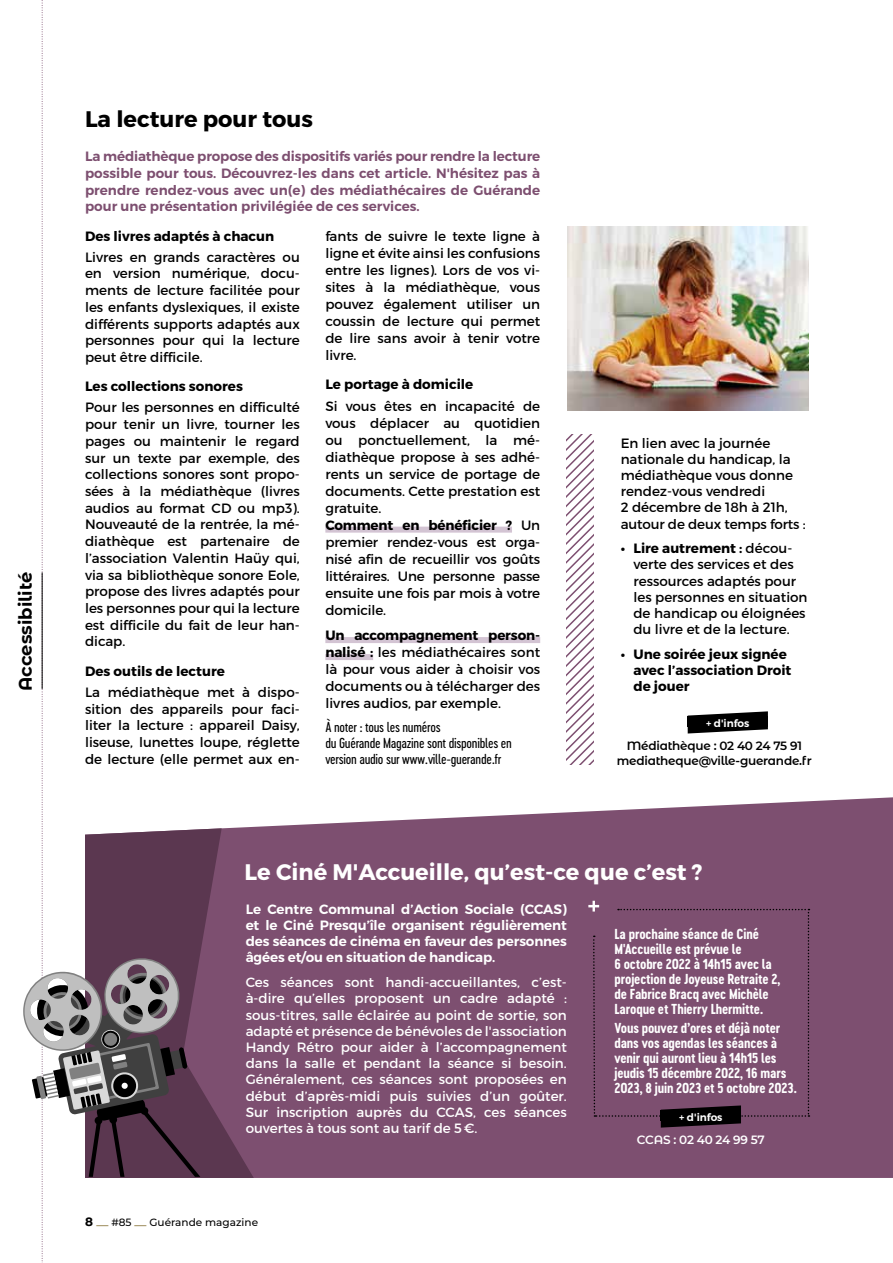
<style>
.page{position:relative;width:893px;height:1263px;background:#fff}
.page>*{position:absolute;margin:0;border:0;box-sizing:border-box;transform-origin:0 0}
.t1{font:700 22.5px "Montserrat";color:#fff}
.t2{font:700 22.5px "Montserrat";color:#000}
.t3{font:700 18px "Montserrat Alternates";color:#000}
.t4{font:13.5px/16.6px "Montserrat";color:#000;text-align:justify}
.t5{font:13.5px/16.2px "Montserrat";color:#fff;text-align:justify}
.t6{font:13.5px/15px "Cervo Neue Bold Neue";letter-spacing:-.01em;color:#fff}
.t7{font:600 13.5px/16.6px "Montserrat";color:#7d4f70;text-align:justify}
.t8{font:600 13.5px/16.2px "Montserrat";letter-spacing:-.01em;color:#fff;text-align:justify}
.t9{font:700 13.5px/16.2px "Montserrat";color:#000}
.t10{font:13.5px/15.8px "Cervo Neue Regular Neue";letter-spacing:-.02em;color:#000}
.t11{font:600 12px/14.4px "Montserrat Alternates";letter-spacing:-.02em;color:#000;text-align:center}
.t12{font:600 12px "Montserrat Alternates";letter-spacing:-.025em;color:#fff}
.t13{font:500 10.5px "Montserrat";color:#000}
.t14{font:600 10.5px "Montserrat";color:#fff}
.s1{font-weight:700}
.s2{font-family:"Montserrat Alternates";font-weight:700;font-size:12px}
.s3{font-family:"Montserrat Alternates";font-weight:700;font-size:12px;color:#a99a6f}
.s4{font-family:"Montserrat Alternates"}
</style>
<div class="page">
<div style="left:231px;top:797px;width:662px;height:381px;background:#7d4f70"></div>
<svg style="left:200px;top:828px;width:54px;height:350px;background:#764a69"></svg>
<div style="left:325px;top:527px;width:187px;height:6px;background:#d3c4d3"></div>
<div style="left:325px;top:637px;width:215px;height:6px;background:#d3c4d3"></div>
<div style="left:325px;top:654px;width:48px;height:6px;background:#d3c4d3"></div>
<svg style="left:567px;top:434px;width:27px;height:331px"></svg>
<svg style="left:688px;top:711px;width:80px;height:22px"></svg>
<div style="left:688px;top:717px;width:80px;height:10px;background:#000"></div>
<img style="left:567px;top:226px;width:241px;height:185px">
<svg style="left:23px;top:0;width:177px;height:1263px"></svg>
<div style="left:94px;top:1116px;width:9px;height:9px;background:#000;border-radius:3px"></div>
<div style="left:109px;top:1115px;width:8px;height:9px;background:#000;border-radius:3px"></div>
<div style="left:140px;top:1107px;width:9px;height:8px;background:#000;border-radius:3px"></div>
<div style="left:588px;top:901px;width:221px;height:226px;background:#7d4f70"></div>
<div style="left:661px;top:1111px;width:80px;height:10px;background:#000"></div>
<h2 class="t3" style="left:13px;top:691px;width:121px;rotate:-90deg">Accessibilité</h2>
<h1 class="t2" style="left:85px;top:105px;width:229px">La lecture pour tous</h1>
<p class="t7" style="left:85px;top:148px;width:457px">La médiathèque propose des dispositifs variés pour rendre la lecture possible pour tous. Découvrez-les dans cet article. N'hésitez pas à prendre rendez-vous avec un(e) des médiathécaires de Guérande pour une présentation privilégiée de ces services.</p>
<p class="t9" style="left:85px;top:228px;width:191px">Des livres adaptés à chacun</p>
<p class="t4" style="left:85px;top:248px;width:216px">Livres en grands caractères ou en version numérique, docu&shy;ments de lecture facilitée pour les enfants dyslexiques, il existe différents supports adaptés aux personnes pour qui la lecture peut être difficile.</p>
<p class="t9" style="left:85px;top:379px;width:159px">Les collections sonores</p>
<p class="t4" style="left:85px;top:399px;width:216px">Pour les personnes en difficulté pour tenir un livre, tourner les pages ou maintenir le regard sur un texte par exemple, des collections sonores sont propo&shy;sées à la médiathèque (livres audios au format CD ou mp3).<br>Nouveauté de la rentrée, la mé&shy;diathèque est partenaire de l’association Valentin Haüy qui, via sa bibliothèque sonore Eole, propose des livres adaptés pour les personnes pour qui la lecture est difficile du fait de leur han&shy;dicap.</p>
<p class="t9" style="left:85px;top:663px;width:141px">Des outils de lecture</p>
<p class="t4" style="left:85px;top:684px;width:216px">La médiathèque met à dispo&shy;sition des appareils pour faci&shy;liter la lecture : appareil Daisy, liseuse, lunettes loupe, réglette de lecture (elle permet aux en-</p>
<p class="t4" style="left:325px;top:227px;width:216px">fants de suivre le texte ligne à ligne et évite ainsi les confusions entre les lignes). Lors de vos vi&shy;sites à la médiathèque, vous pouvez également utiliser un coussin de lecture qui permet de lire sans avoir à tenir votre livre.</p>
<p class="t9" style="left:325px;top:377px;width:149px">Le portage à domicile</p>
<p class="t4" style="left:325px;top:397px;width:216px;text-align:left">Si vous êtes en incapacité de vous déplacer au quotidien ou ponctuellement, la mé&shy;diathèque propose à ses adhé&shy;rents un service de portage de documents. Cette prestation est gratuite.<br><span class="s1">Comment en bénéficier ?</span> Un premier rendez-vous est orga&shy;nisé afin de recueillir vos goûts littéraires. Une personne passe ensuite une fois par mois à votre domicile.</p>
<p class="t4" style="left:325px;top:627px;width:216px"><span class="s1">Un accompagnement person&shy;nalisé :</span> les médiathécaires sont là pour vous aider à choisir vos documents ou à télécharger des livres audios, par exemple.</p>
<p class="t10" style="left:325px;top:719px;width:188px">À noter : tous les numéros<br>du Guérande Magazine sont disponibles en version audio sur www.ville-guerande.fr</p>
<p class="t4" style="left:621px;top:435px;width:186px;line-height:16.2px;text-align:left">En lien avec la journée nationale du handicap, la médiathèque vous donne rendez-vous vendredi<br>2 décembre de 18h à 21h, autour de deux temps forts :</p>
<p class="t4" style="left:633px;top:540px;width:176px;line-height:16.2px;text-align:left;text-indent:-13px"><span class="s1">• Lire autrement :</span> décou&shy;verte des services et des ressources adaptés pour les personnes en situation de handicap ou éloignées du livre et de la lecture.</p>
<p class="t9" style="left:633px;top:646px;width:160px;text-indent:-13px">• Une soirée jeux signée avec l’association Droit de jouer</p>
<p class="t14" style="left:706px;top:717px;width:45px">+ d'infos</p>
<p class="t11" style="left:617px;top:738px;width:197px">Médiathèque : 02 40 24 75 91 mediatheque@ville-guerande.fr</p>
<h1 class="t1" style="left:245px;top:857px;width:459px">Le Ciné M'Accueille, qu’est-ce que c’est ?</h1>
<p class="t8" style="left:246px;top:901px;width:323px">Le Centre Communal d’Action Sociale (CCAS) et le Ciné Presqu’île organisent régulièrement des séances de cinéma en faveur des personnes âgées et/ou en situation de handicap.</p>
<p class="t5" style="left:246px;top:974px;width:323px">Ces séances sont handi-accueillantes, c’est&shy;à-dire qu’elles proposent un cadre adapté : sous-titres, salle éclairée au point de sortie, son adapté et présence de bénévoles de l'association Handy Rétro pour aider à l’accompagnement dans la salle et pendant la séance si besoin.<br>Généralement, ces séances sont proposées en début d’après-midi puis suivies d’un goûter.<br>Sur inscription auprès du CCAS, ces séances ouvertes à tous sont au tarif de 5€.</p>
<p class="t6" style="left:614px;top:926px;width:168px">La prochaine séance de Ciné<br>M'Accueille est prévue le<br>6 octobre 2022 à 14h15 avec la projection de Joyeuse Retraite 2, de Fabrice Bracq avec Michèle<br>Laroque et Thierry Lhermitte.</p>
<p class="t6" style="left:614px;top:1020px;width:184px">Vous pouvez d’ores et déjà noter dans vos agendas les séances à venir qui auront lieu à 14h15 les jeudis 15 décembre 2022, 16 mars<br>2023, 8 juin 2023 et 5 octobre 2023.</p>
<p class="t14" style="left:679px;top:1111px;width:45px">+ d'infos</p>
<p class="t13" style="left:85px;top:1215px;width:175px"><span class="s2">8</span> <span class="s3">—</span> <span class="s4">#85</span> <span class="s3">—</span> Guérande magazine</p>
<p class="t12" style="left:637px;top:1132px;width:129px">CCAS : 02 40 24 99 57</p>
</div>
